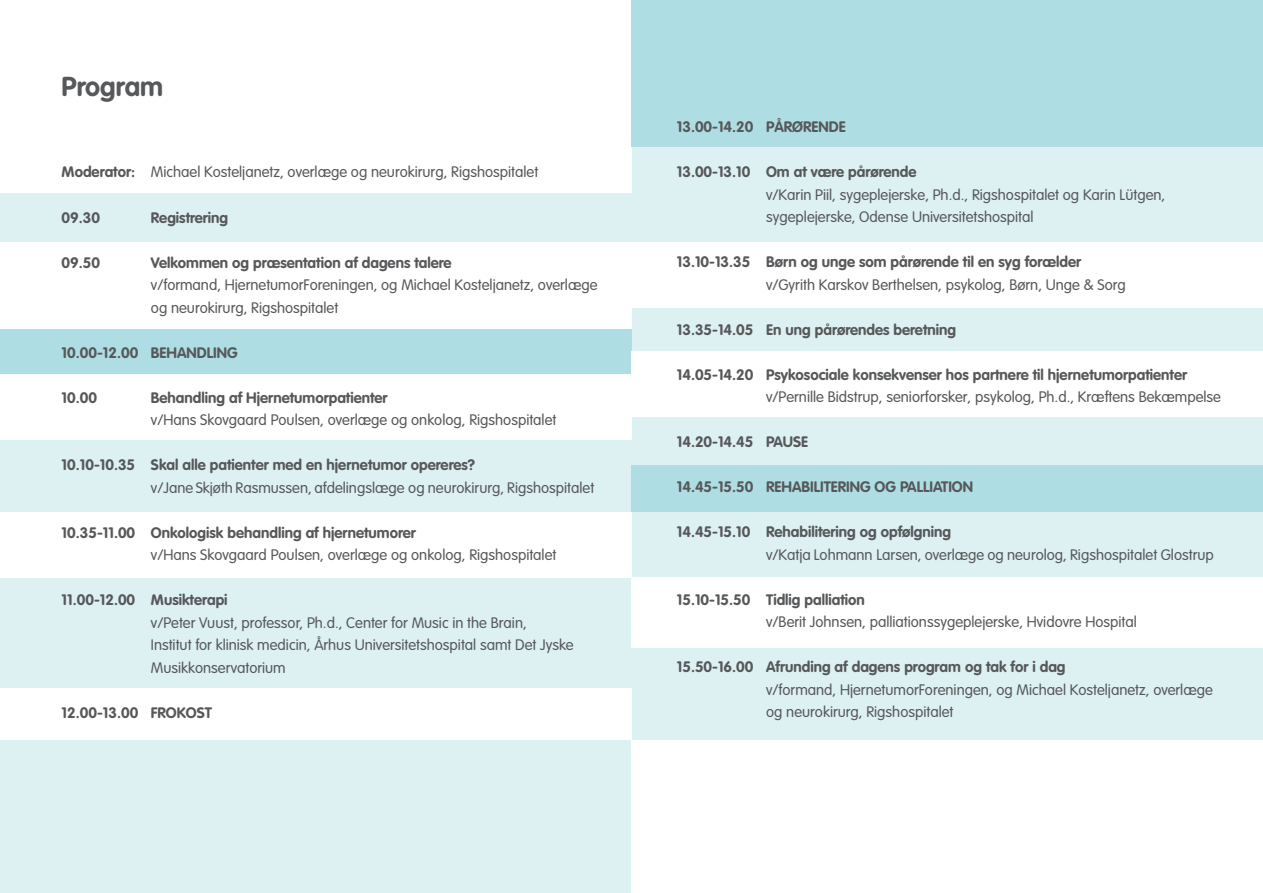
<style>
.page{position:relative;width:1263px;height:893px;background:#ddf1f3}
.page>*{position:absolute;margin:0;border:0;box-sizing:border-box;transform-origin:0 0}
.t1{font:700 27px "VAG Rounded";color:#57585a}
.t2{font:300 15px/22.5px "VAG Rounded";color:#57585a}
.t3{font:700 15px/22.5px "VAG Rounded";color:#57585a}
.s1{font-weight:700}
.s2{font-weight:300}
</style>
<div class="page">
<div style="left:0;top:512px;width:631px;height:66px;background:#fff"></div>
<div style="left:0;top:0;width:631px;height:193px;background:#fff"></div>
<div style="left:0;top:320px;width:631px;height:87px;background:#aedee4"></div>
<div style="left:0;top:688px;width:631px;height:52px;background:#fff"></div>
<div style="left:631px;top:0;width:632px;height:147px;background:#aedee4"></div>
<div style="left:631px;top:740px;width:632px;height:153px;background:#fff"></div>
<div style="left:631px;top:465px;width:632px;height:47px;background:#aedee4"></div>
<div style="left:631px;top:578px;width:632px;height:70px;background:#fff"></div>
<div style="left:631px;top:242px;width:632px;height:66px;background:#fff"></div>
<div style="left:631px;top:351px;width:632px;height:66px;background:#fff"></div>
<div style="left:0;top:242px;width:631px;height:87px;background:#fff"></div>
<div style="left:0;top:374px;width:631px;height:66px;background:#fff"></div>
<p class="t1" style="left:62px;top:71px;width:103px">Program</p>
<p class="t2" style="left:62px;top:161px;width:478px"><span class="s1">Moderator:</span> Michael Kosteljanetz, overlæge og neurokirurg, Rigshospitalet</p>
<p class="t3" style="left:62px;top:207px;width:40px">09.30</p>
<p class="t3" style="left:151px;top:207px;width:79px">Registrering</p>
<p class="t3" style="left:62px;top:252px;width:40px">09.50</p>
<p class="t3" style="left:151px;top:252px;width:302px">Velkommen og præsentation af dagens talere</p>
<p class="t2" style="left:151px;top:274px;width:448px">v/formand, HjernetumorForeningen, og Michael Kosteljanetz, overlæge og neurokirurg, Rigshospitalet</p>
<p class="t3" style="left:62px;top:342px;width:177px">10.00-12.00 BEHANDLING</p>
<p class="t3" style="left:62px;top:387px;width:37px">10.00</p>
<p class="t3" style="left:151px;top:387px;width:238px">Behandling af Hjernetumorpatienter</p>
<p class="t2" style="left:151px;top:409px;width:407px">v/Hans Skovgaard Poulsen, overlæge og onkolog, Rigshospitalet</p>
<p class="t3" style="left:62px;top:454px;width:415px">10.10-10.35 Skal alle patienter med en hjernetumor opereres?</p>
<p class="t2" style="left:151px;top:477px;width:445px">v/Jane Skjøth Rasmussen, afdelingslæge og neurokirurg, Rigshospitalet</p>
<p class="t3" style="left:62px;top:522px;width:356px">10.35-11.00 Onkologisk behandling af hjernetumorer</p>
<p class="t2" style="left:151px;top:544px;width:407px">v/Hans Skovgaard Poulsen, overlæge og onkolog, Rigshospitalet</p>
<p class="t3" style="left:62px;top:589px;width:167px">11.00-12.00 Musikterapi</p>
<p class="t2" style="left:151px;top:612px;width:377px">v/Peter Vuust, professor, Ph.d., Center for Music in the Brain,</p>
<p class="t2" style="left:151px;top:634px;width:424px">Institut for klinisk medicin, Århus Universitetshospital samt Det Jyske<br>Musikkonservatorium</p>
<p class="t3" style="left:62px;top:702px;width:152px">12.00-13.00 FROKOST</p>
<p class="t3" style="left:677px;top:116px;width:170px">13.00-14.20 PÅRØRENDE</p>
<p class="t3" style="left:677px;top:161px;width:241px">13.00-13.10 Om at være pårørende</p>
<p class="t2" style="left:766px;top:184px;width:401px">v/Karin Piil, sygeplejerske, Ph.d., Rigshospitalet og Karin Lütgen, sygeplejerske, Odense Universitetshospital</p>
<p class="t3" style="left:677px;top:251px;width:406px">13.10-13.35 Børn og unge som pårørende til en syg forælder</p>
<p class="t2" style="left:766px;top:274px;width:361px">v/Gyrith Karskov Berthelsen, psykolog, Børn, Unge &amp; Sorg</p>
<p class="t3" style="left:677px;top:319px;width:281px">13.35-14.05 En ung pårørendes beretning</p>
<p class="t3" style="left:766px;top:364px;width:456px;text-indent:-89px">14.05-14.20 Psykosociale konsekvenser hos partnere til hjernetumorpatienter <span class="s2">v/Pernille Bidstrup, seniorforsker, psykolog, Ph.d., Kræftens Bekæmpelse</span></p>
<p class="t3" style="left:677px;top:431px;width:133px">14.20-14.45 PAUSE</p>
<p class="t3" style="left:677px;top:476px;width:298px">14.45-15.50 REHABILITERING OG PALLIATION</p>
<p class="t3" style="left:677px;top:521px;width:276px">14.45-15.10 Rehabilitering og opfølgning</p>
<p class="t2" style="left:766px;top:544px;width:449px">v/Katja Lohmann Larsen, overlæge og neurolog, Rigshospitalet Glostrup</p>
<p class="t3" style="left:677px;top:589px;width:189px">15.10-15.50 Tidlig palliation</p>
<p class="t2" style="left:766px;top:611px;width:372px">v/Berit Johnsen, palliationssygeplejerske, Hvidovre Hospital</p>
<p class="t3" style="left:677px;top:656px;width:390px">15.50-16.00 Afrunding af dagens program og tak for i dag</p>
<p class="t2" style="left:766px;top:679px;width:448px">v/formand, HjernetumorForeningen, og Michael Kosteljanetz, overlæge</p>
<p class="t2" style="left:766px;top:701px;width:189px">og neurokirurg, Rigshospitalet</p>
</div>
